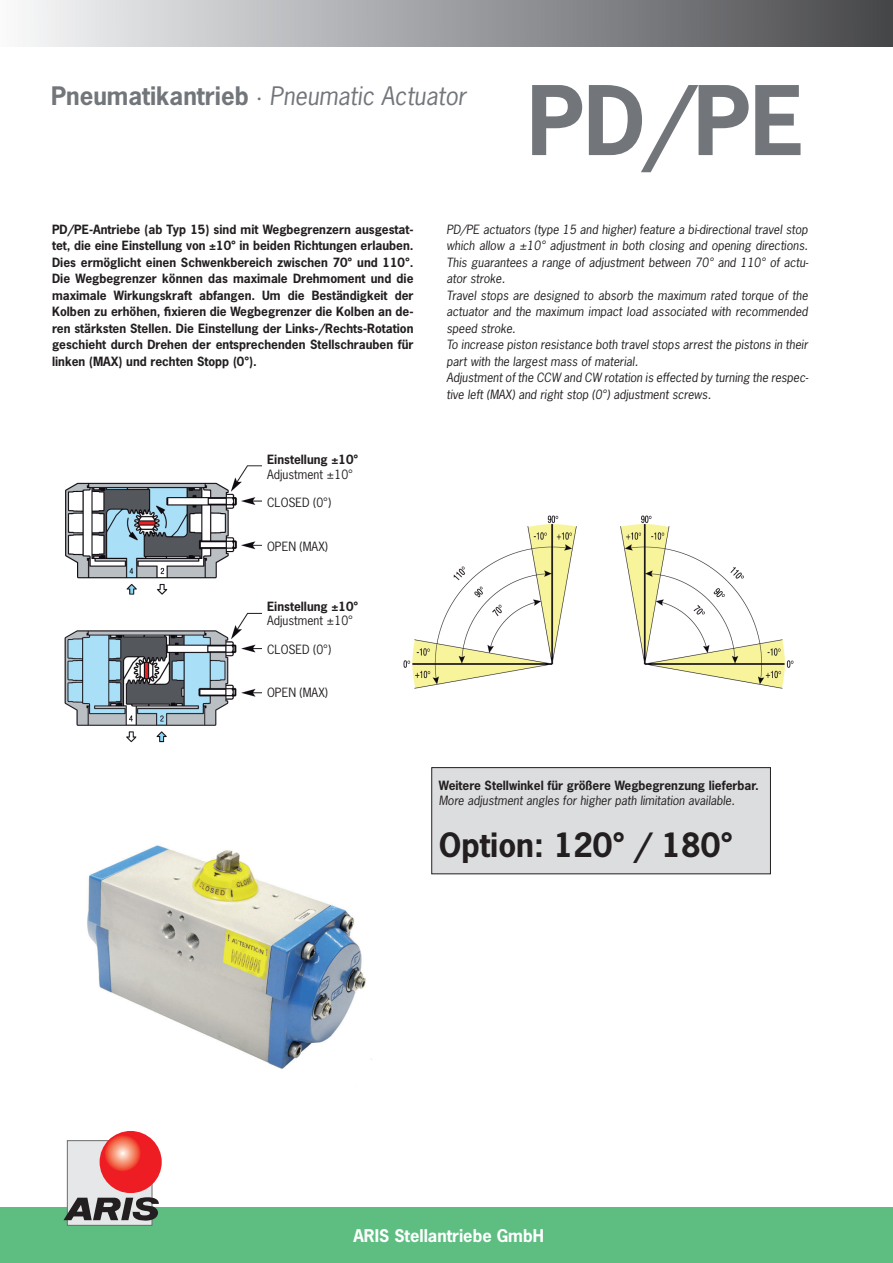
<style>
.page{position:relative;width:893px;height:1263px;background:#fff}
.page>*{position:absolute;margin:0;border:0;box-sizing:border-box;transform-origin:0 0}
.t1{font:700 90px "News Gothic Std";color:#72767a}
.t2{font:700 31.5px "News Gothic Std";color:#231f20}
.t3{font:italic 24px "News Gothic Std";color:#72767a}
.t4{font:700 16.5px "News Gothic Std";color:#fff}
.t5{font:italic 12px/16.5px "News Gothic Std";color:#231f20}
.t6{font:700 12px/16.5px "News Gothic Std";color:#231f20;text-align:justify}
.t7{font:12px "News Gothic Std";color:#231f20}
.s1{font-weight:700;font-style:normal}
.s2{font-family:"Futura Std";font-weight:500;font-style:normal}
</style>
<div class="page">
<div style="left:0;top:1208px;width:893px;height:55px;background:#5ebe82"></div>
<div style="left:67px;top:1141px;width:85px;height:84px;background:#e6e7e9"></div>
<div style="left:67px;top:1140px;width:85px;height:85px;border:1px solid #6c6d70"></div>
<div style="left:100px;top:1131px;width:62px;height:62px;background:#ee1d23;border-radius:50%"></div>
<svg style="left:104px;top:1134px;width:37px;height:37px"></svg>
<svg style="left:63px;top:1197px;width:96px;height:24px"></svg>
<div style="left:0;top:0;width:893px;height:47px;background:linear-gradient(to right,#f7f8fa,#46484b)"></div>
<div style="left:432px;top:768px;width:338px;height:106px;background:#dcdddf"></div>
<div style="left:431px;top:767px;width:340px;height:107px;border:1px solid #231f20"></div>
<img style="left:403px;top:515px;width:391px;height:174px">
<img style="left:64px;top:465px;width:198px;height:278px">
<img style="left:87px;top:845px;width:285px;height:224px">
<h3 class="t3" style="left:51px;top:80px;width:417px"><span class="s1">Pneumatikantrieb</span> <span class="s2">·</span> Pneumatic Actuator</h3>
<h1 class="t1" style="left:527px;top:61px;width:279px">PD/PE</h1>
<p class="t6" style="left:52px;top:221px;width:363px">PD/PE-Antriebe (ab Typ 15) sind mit Wegbegrenzern ausgestat&shy;tet, die eine Einstellung von ±10° in beiden Richtungen erlauben.<br>Dies ermöglicht einen Schwenkbereich zwischen 70° und 110°.<br>Die Wegbegrenzer können das maximale Drehmoment und die maximale Wirkungskraft abfangen. Um die Beständigkeit der Kolben zu erhöhen, fixieren die Wegbegrenzer die Kolben an de&shy;ren stärksten Stellen. Die Einstellung der Links-/Rechts-Rotation geschieht durch Drehen der entsprechenden Stellschrauben für linken (MAX) und rechten Stopp (0°).</p>
<p class="t6" style="left:267px;top:451px;width:93px">Einstellung ±10°</p>
<p class="t7" style="left:267px;top:466px;width:87px">Adjustment ±10°</p>
<p class="t7" style="left:267px;top:495px;width:66px">CLOSED (0°)</p>
<p class="t7" style="left:267px;top:538px;width:62px">OPEN (MAX)</p>
<p class="t6" style="left:267px;top:597px;width:93px">Einstellung ±10°</p>
<p class="t7" style="left:267px;top:613px;width:87px">Adjustment ±10°</p>
<p class="t7" style="left:267px;top:641px;width:66px">CLOSED (0°)</p>
<p class="t7" style="left:267px;top:685px;width:62px">OPEN (MAX)</p>
<p class="t5" style="left:446px;top:221px;width:363px">PD/PE actuators (type 15 and higher) feature a bi-directional travel stop which allow a ±10° adjustment in both closing and opening directions.<br>This guarantees a range of adjustment between 70° and 110° of actu&shy;ator stroke.<br>Travel stops are designed to absorb the maximum rated torque of the actuator and the maximum impact load associated with recommended speed stroke.<br>To increase piston resistance both travel stops arrest the pistons in their part with the largest mass of material.<br>Adjustment of the CCW and CW rotation is effected by turning the respec&shy;tive left (MAX) and right stop (0°) adjustment screws.</p>
<p class="t6" style="left:439px;top:777px;width:322px">Weitere Stellwinkel für größere Wegbegrenzung lieferbar.</p>
<p class="t5" style="left:439px;top:792px;width:298px">More adjustment angles for higher path limitation available.</p>
<h2 class="t2" style="left:439px;top:824px;width:296px">Option: 120° / 180°</h2>
<h3 class="t4" style="left:353px;top:1224px;width:192px">ARIS Stellantriebe GmbH</h3>
</div>
